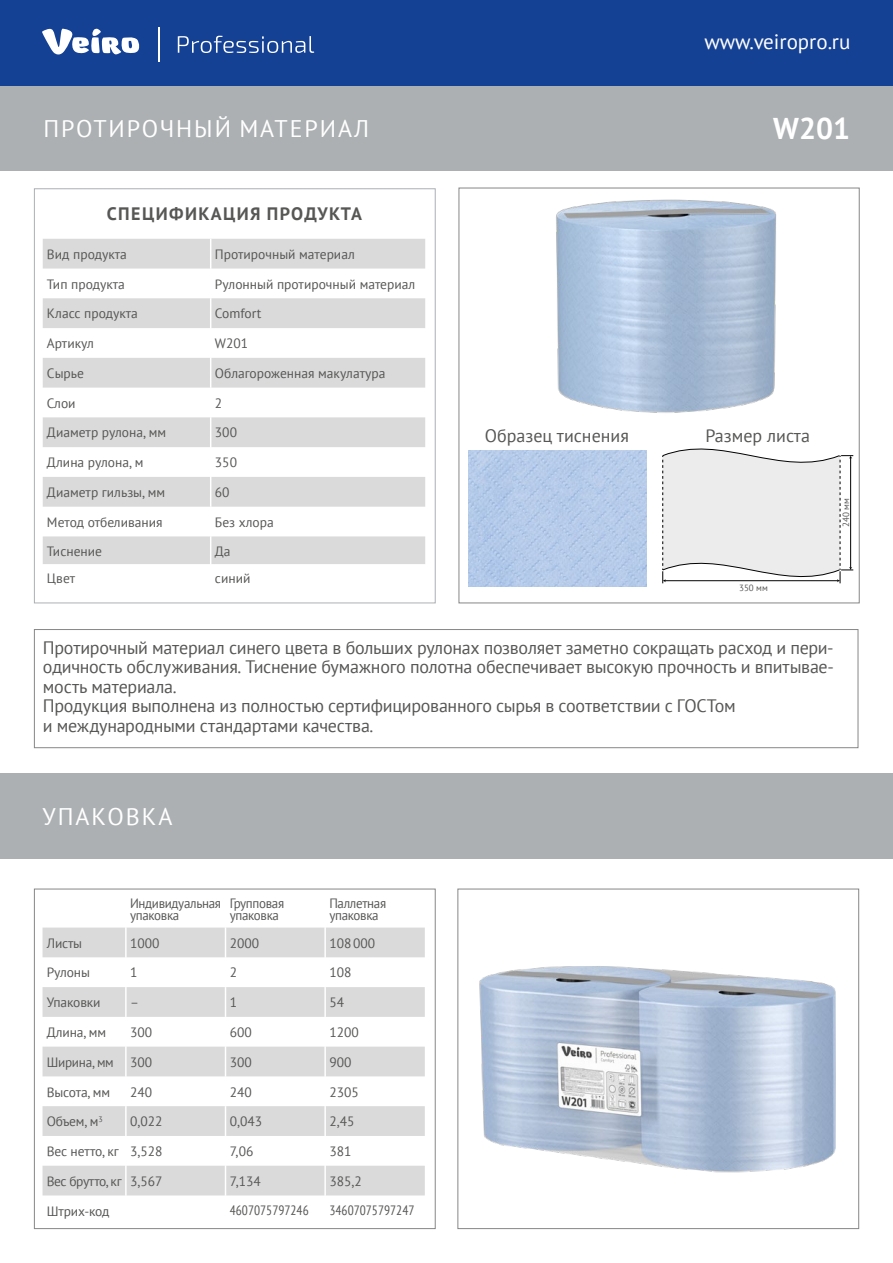
<style>
.page{position:relative;width:893px;height:1263px;background:#fff}
.page>*{position:absolute;margin:0;border:0;box-sizing:border-box;transform-origin:0 0}
.t1{font:700 30px "PT Sans";color:#fff}
.t2{font:24px "PT Sans";letter-spacing:.08em;color:#fff}
.t3{font:21px "PT Sans";color:#fff}
.t4{font:18px/19.5px "PT Sans";letter-spacing:-.015em;color:#575756}
.t5{font:700 18px "PT Sans";letter-spacing:.08em;color:#575756}
.t6{font:13.5px "PT Sans";color:#575756}
.t7{font:13.5px/12px "PT Sans";letter-spacing:-.025em;color:#575756;scale:.96 1}
.t8{font:condensed 13.5px "PT Sans";color:#575756}
.t9{font:13.5px "PT Sans";letter-spacing:-.03em;color:#575756}
.t10{font:13.5px "PT Sans";letter-spacing:-.02em;color:#575756}
.t11{font:9px "PT Sans";color:#575756}
</style>
<div class="page">
<img style="left:556px;top:199px;width:220px;height:214px">
<img style="left:479px;top:966px;width:357px;height:207px">
<svg style="left:662px;top:448px;width:191px;height:136px"></svg>
<img style="left:468px;top:451px;width:178px;height:136px">
<div style="left:0;top:773px;width:893px;height:85px;background:#acb0b2"></div>
<svg style="left:43px;top:239px;width:382px;height:325px;fill:#dadada"></svg>
<hr style="left:210px;top:239px;width:1px;height:30px;background:#fff">
<svg style="left:210px;top:269px;width:1px;height:29px"></svg>
<hr style="left:210px;top:298px;width:1px;height:30px;background:#fff">
<hr style="left:210px;top:328px;width:1px;height:30px;background:#fff">
<hr style="left:210px;top:358px;width:1px;height:30px;background:#fff">
<svg style="left:210px;top:388px;width:1px;height:29px"></svg>
<hr style="left:210px;top:417px;width:1px;height:30px;background:#fff">
<hr style="left:210px;top:447px;width:1px;height:30px;background:#fff">
<hr style="left:210px;top:477px;width:1px;height:30px;background:#fff">
<svg style="left:210px;top:507px;width:1px;height:57px"></svg>
<svg style="left:43px;top:927px;width:382px;height:268px;fill:#dadada"></svg>
<hr style="left:125px;top:927px;width:2px;height:30px;background:#fff">
<hr style="left:225px;top:927px;width:1px;height:30px;background:#fff">
<hr style="left:324px;top:927px;width:2px;height:30px;background:#fff">
<hr style="left:125px;top:957px;width:2px;height:30px;background:#fff">
<hr style="left:225px;top:957px;width:1px;height:30px;background:#fff">
<hr style="left:324px;top:957px;width:2px;height:30px;background:#fff">
<hr style="left:125px;top:987px;width:2px;height:30px;background:#fff">
<hr style="left:225px;top:987px;width:1px;height:30px;background:#fff">
<hr style="left:324px;top:987px;width:2px;height:30px;background:#fff">
<hr style="left:125px;top:1017px;width:2px;height:30px;background:#fff">
<hr style="left:225px;top:1017px;width:1px;height:30px;background:#fff">
<hr style="left:324px;top:1017px;width:2px;height:30px;background:#fff">
<hr style="left:125px;top:1047px;width:2px;height:29px;background:#fff">
<svg style="left:225px;top:1047px;width:1px;height:29px"></svg>
<hr style="left:324px;top:1047px;width:2px;height:29px;background:#fff">
<hr style="left:125px;top:1076px;width:2px;height:30px;background:#fff">
<hr style="left:225px;top:1076px;width:1px;height:30px;background:#fff">
<hr style="left:324px;top:1076px;width:2px;height:30px;background:#fff">
<hr style="left:125px;top:1106px;width:2px;height:30px;background:#fff">
<hr style="left:225px;top:1106px;width:1px;height:30px;background:#fff">
<hr style="left:324px;top:1106px;width:2px;height:30px;background:#fff">
<hr style="left:125px;top:1136px;width:2px;height:30px;background:#fff">
<hr style="left:225px;top:1136px;width:1px;height:30px;background:#fff">
<hr style="left:324px;top:1136px;width:2px;height:30px;background:#fff">
<hr style="left:125px;top:1166px;width:2px;height:29px;background:#fff">
<svg style="left:225px;top:1166px;width:1px;height:29px"></svg>
<hr style="left:324px;top:1166px;width:2px;height:29px;background:#fff">
<div style="left:34px;top:629px;width:824px;height:119px;border:1px solid #878787"></div>
<div style="left:34px;top:889px;width:402px;height:340px;border:1px solid #878787"></div>
<div style="left:457px;top:889px;width:402px;height:340px;border:1px solid #878787"></div>
<div style="left:0;top:85px;width:893px;height:85px;background:#acb0b2"></div>
<div style="left:0;top:0;width:893px;height:85px;background:#154194"></div>
<svg style="left:178px;top:36px;width:136px;height:17px"></svg>
<svg style="left:42px;top:29px;width:98px;height:26px"></svg>
<hr style="left:158px;top:27px;width:1px;height:35px;background:#fff">
<h2 class="t2" style="left:43px;top:113px;width:327px">ПРОТИРОЧНЫЙ МАТЕРИАЛ</h2>
<h3 class="t5" style="left:107px;top:202px;width:257px">СПЕЦИФИКАЦИЯ ПРОДУКТА</h3>
<p class="t6" style="left:47px;top:245px;width:81px">Вид продукта</p>
<p class="t6" style="left:215px;top:245px;width:141px">Протирочный материал</p>
<p class="t6" style="left:47px;top:275px;width:80px">Тип продукта</p>
<p class="t6" style="left:215px;top:275px;width:202px">Рулонный протирочный материал</p>
<p class="t6" style="left:47px;top:305px;width:92px">Класс продукта</p>
<p class="t6" style="left:215px;top:305px;width:48px">Comfort</p>
<p class="t6" style="left:47px;top:335px;width:49px">Артикул</p>
<p class="t6" style="left:215px;top:335px;width:35px">W201</p>
<p class="t6" style="left:47px;top:364px;width:38px">Сырье</p>
<p class="t6" style="left:215px;top:364px;width:172px">Облагороженная макулатура</p>
<p class="t6" style="left:47px;top:394px;width:30px">Слои</p>
<p class="t6" style="left:215px;top:394px;width:9px">2</p>
<p class="t6" style="left:47px;top:424px;width:121px">Диаметр рулона, мм</p>
<p class="t6" style="left:215px;top:424px;width:24px">300</p>
<p class="t6" style="left:47px;top:454px;width:98px">Длина рулона, м</p>
<p class="t6" style="left:215px;top:454px;width:24px">350</p>
<p class="t6" style="left:47px;top:484px;width:120px">Диаметр гильзы, мм</p>
<p class="t6" style="left:215px;top:484px;width:16px">60</p>
<p class="t6" style="left:47px;top:513px;width:117px">Метод отбеливания</p>
<p class="t6" style="left:215px;top:513px;width:60px">Без хлора</p>
<p class="t6" style="left:47px;top:542px;width:57px">Тиснение</p>
<p class="t6" style="left:215px;top:542px;width:17px">Да</p>
<p class="t6" style="left:47px;top:570px;width:30px">Цвет</p>
<p class="t6" style="left:215px;top:570px;width:37px">синий</p>
<h3 class="t3" style="left:704px;top:29px;width:148px">www.veiropro.ru</h3>
<h1 class="t1" style="left:773px;top:109px;width:78px">W201</h1>
<h3 class="t4" style="left:485px;top:425px;width:146px">Образец тиснения</h3>
<h3 class="t4" style="left:705px;top:426px;width:106px">Размер листа</h3>
<p class="t11" style="left:739px;top:582px;width:30px">350 мм</p>
<p class="t11" style="left:840px;top:527px;width:30px;rotate:-90deg">240 мм</p>
<p class="t4" style="left:43px;top:637px;width:792px">Протирочный материал синего цвета в больших рулонах позволяет заметно сокращать расход и пери&shy;одичность обслуживания. Тиснение бумажного полотна обеспечивает высокую прочность и впитывае&shy;мость материала.<br>Продукция выполнена из полностью сертифицированного сырья в соответствии с ГОСТом<br>и международными стандартами качества.</p>
<h2 class="t2" style="left:43px;top:801px;width:131px">УПАКОВКА</h2>
<p class="t7" style="left:130px;top:896px;width:96px">Индивидуальная упаковка</p>
<p class="t7" style="left:230px;top:896px;width:58px">Групповая упаковка</p>
<p class="t7" style="left:329px;top:896px;width:61px">Паллетная упаковка</p>
<p class="t6" style="left:47px;top:934px;width:37px">Листы</p>
<p class="t6" style="left:130px;top:934px;width:31px">1000</p>
<p class="t6" style="left:230px;top:934px;width:31px">2000</p>
<p class="t6" style="left:329px;top:934px;width:47px">108000</p>
<p class="t6" style="left:47px;top:964px;width:45px">Рулоны</p>
<p class="t6" style="left:130px;top:964px;width:9px">1</p>
<p class="t6" style="left:230px;top:964px;width:9px">2</p>
<p class="t6" style="left:329px;top:964px;width:24px">108</p>
<p class="t6" style="left:47px;top:994px;width:55px">Упаковки</p>
<p class="t6" style="left:130px;top:994px;width:10px">–</p>
<p class="t6" style="left:230px;top:994px;width:9px">1</p>
<p class="t6" style="left:329px;top:994px;width:16px">54</p>
<p class="t6" style="left:47px;top:1023px;width:61px">Длина, мм</p>
<p class="t6" style="left:130px;top:1023px;width:24px">300</p>
<p class="t6" style="left:230px;top:1023px;width:24px">600</p>
<p class="t6" style="left:329px;top:1023px;width:31px">1200</p>
<p class="t10" style="left:47px;top:1053px;width:107px">Ширина, мм 300</p>
<p class="t6" style="left:230px;top:1053px;width:24px">300</p>
<p class="t6" style="left:329px;top:1053px;width:24px">900</p>
<p class="t6" style="left:47px;top:1083px;width:65px">Высота, мм</p>
<p class="t6" style="left:130px;top:1083px;width:24px">240</p>
<p class="t6" style="left:230px;top:1083px;width:24px">240</p>
<p class="t6" style="left:329px;top:1083px;width:31px">2305</p>
<p class="t6" style="left:47px;top:1113px;width:57px">Объем, м<sup>3</sup></p>
<p class="t6" style="left:130px;top:1113px;width:34px">0,022</p>
<p class="t6" style="left:230px;top:1113px;width:34px">0,043</p>
<p class="t6" style="left:329px;top:1113px;width:27px">2,45</p>
<p class="t6" style="left:47px;top:1142px;width:117px">Вес нетто, кг 3,528</p>
<p class="t6" style="left:230px;top:1142px;width:25px">7,06</p>
<p class="t6" style="left:329px;top:1142px;width:24px">381</p>
<p class="t9" style="left:47px;top:1172px;width:117px">Вес брутто, кг 3,567</p>
<p class="t6" style="left:230px;top:1172px;width:32px">7,134</p>
<p class="t6" style="left:329px;top:1172px;width:34px">385,2</p>
<p class="t6" style="left:47px;top:1202px;width:64px">Штрих-код</p>
<p class="t8" style="left:230px;top:1202px;width:80px">4607075797246</p>
<p class="t8" style="left:329px;top:1202px;width:87px">34607075797247</p>
</div>
